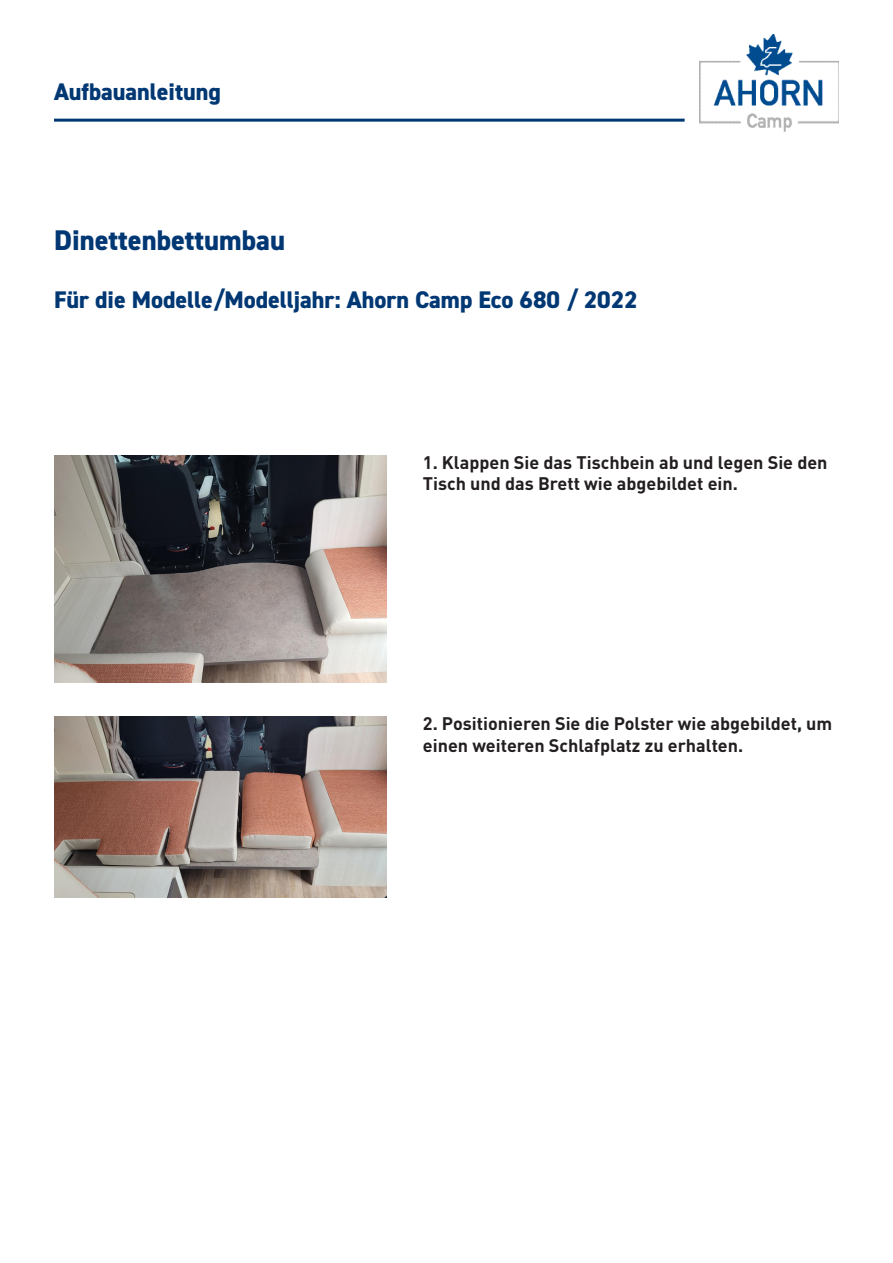
<style>
.page{position:relative;width:893px;height:1263px;background:#fff}
.page>*{position:absolute;margin:0;border:0;box-sizing:border-box;transform-origin:0 0}
.t1{font:800 28.5px "DIN2014";color:#013874}
.t2{font:800 24.15px "DIN2014";color:#013874}
.t3{font:700 18px/21.6px "DIN Pro";color:#231f20}
</style>
<div class="page">
<img style="left:700px;top:35px;width:139px;height:96px">
<hr style="left:54px;top:119px;width:631px;height:3px;background:#013874">
<img style="left:54px;top:455px;width:333px;height:227px">
<img style="left:54px;top:716px;width:333px;height:181px">
<p class="t2" style="left:54px;top:76px;width:168px">Aufbauanleitung</p>
<p class="t1" style="left:54px;top:221px;width:232px">Dinettenbettumbau</p>
<p class="t2" style="left:54px;top:283px;width:585px">Für die Modelle/Modelljahr: Ahorn Camp Eco 680 / 2022</p>
<p class="t3" style="left:423px;top:449px;width:406px">1. Klappen Sie das Tischbein ab und legen Sie den<br>Tisch und das Brett wie abgebildet ein.</p>
<p class="t3" style="left:423px;top:711px;width:411px">2. Positionieren Sie die Polster wie abgebildet, um einen weiteren Schlafplatz zu erhalten.</p>
</div>
